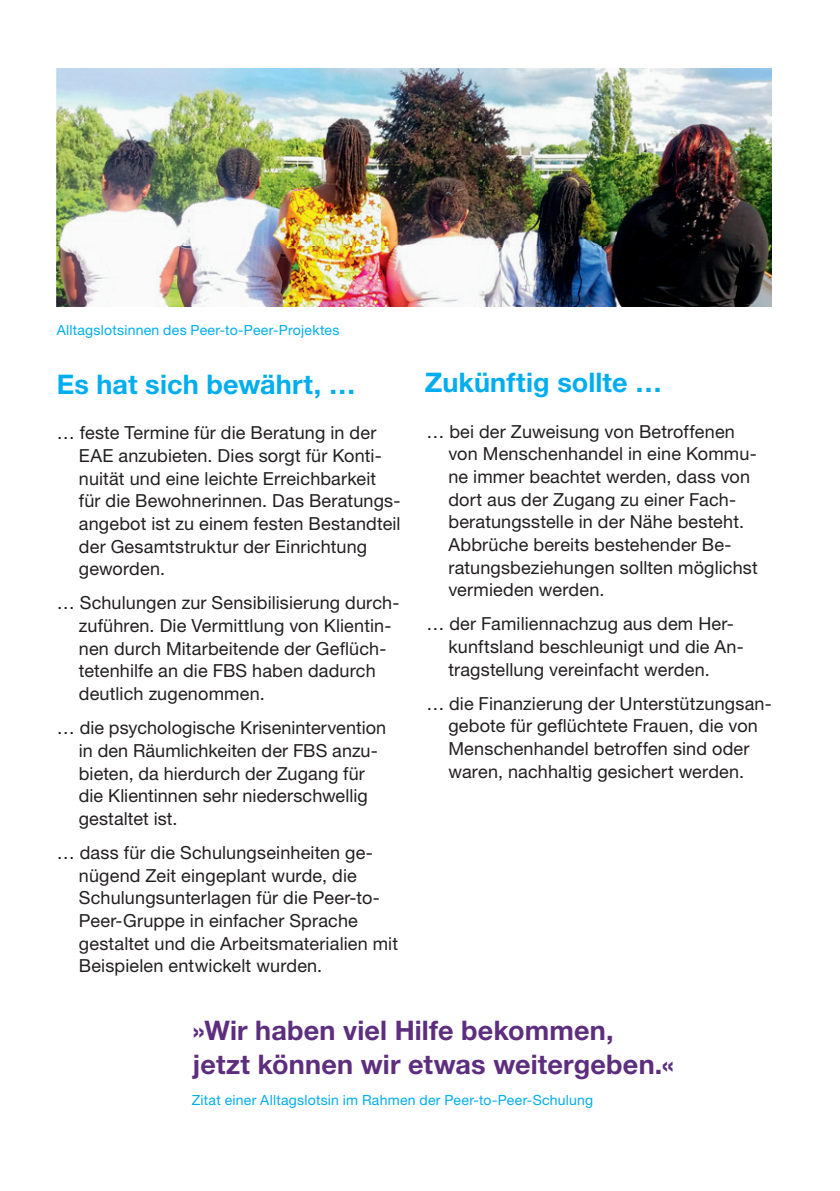
<style>
.page{position:relative;width:840px;height:1191px;background:#fff}
.page>*{position:absolute;margin:0;border:0;box-sizing:border-box;transform-origin:0 0}
.t1{font:700 27px/34px "Helvetica Neue LT Pro";letter-spacing:.005em;color:#5e2e7e}
.t2{font:700 27px "Helvetica Neue LT Pro";letter-spacing:.005em;color:#00aeef}
.t3{font:18px/22.6px "Helvetica Neue LT Pro";letter-spacing:.01em;color:#231f20}
.t4{font:14px "Helvetica Neue LT Pro";letter-spacing:.02em;color:#00aeef}
</style>
<div class="page">
<img style="left:57px;top:68px;width:714px;height:238px">
<p class="t4" style="left:57px;top:321px;width:284px">Alltagslotsinnen des Peer-to-Peer-Projektes</p>
<h1 class="t2" style="left:57px;top:367px;width:300px">Es hat sich bewährt, …</h1>
<h1 class="t2" style="left:424px;top:365px;width:239px">Zukünftig sollte …</h1>
<p class="t3" style="left:79px;top:421px;width:323px;text-indent:-22px">… feste Termine für die Beratung in der EAE anzubieten. Dies sorgt für Konti&shy;nuität und eine leichte Erreichbarkeit für die Bewohnerinnen. Das Beratungs&shy;angebot ist zu einem festen Bestandteil der Gesamtstruktur der Einrichtung geworden.</p>
<p class="t3" style="left:79px;top:591px;width:322px;text-indent:-22px">… Schulungen zur Sensibilisierung durch&shy;zuführen. Die Vermittlung von Klientin&shy;nen durch Mitarbeitende der Geflüch&shy;tetenhilfe an die FBS haben dadurch deutlich zugenommen.</p>
<p class="t3" style="left:79px;top:716px;width:309px;text-indent:-22px">… die psychologische Krisenintervention in den Räumlichkeiten der FBS anzu&shy;bieten, da hierdurch der Zugang für die Klientinnen sehr niederschwellig gestaltet ist.</p>
<p class="t3" style="left:79px;top:841px;width:320px;text-indent:-22px">… dass für die Schulungseinheiten ge&shy;nügend Zeit eingeplant wurde, die Schulungsunterlagen für die Peer-to-Peer-Gruppe in einfacher Sprache gestaltet und die Arbeitsmaterialien mit Beispielen entwickelt wurden.</p>
<p class="t3" style="left:448px;top:419px;width:311px;text-indent:-22px">… bei der Zuweisung von Betroffenen von Menschenhandel in eine Kommu&shy;ne immer beachtet werden, dass von dort aus der Zugang zu einer Fach&shy;beratungsstelle in der Nähe besteht.<br>Abbrüche bereits bestehender Be&shy;ratungsbeziehungen sollten möglichst vermieden werden.</p>
<p class="t3" style="left:448px;top:612px;width:297px;text-indent:-22px">… der Familiennachzug aus dem Her&shy;kunftsland beschleunigt und die An&shy;tragstellung vereinfacht werden.</p>
<p class="t3" style="left:426px;top:691px;width:347px;text-align:center">… die Finanzierung der Unterstützungsan&shy;gebote für geflüchtete Frauen, die von Menschenhandel betroffen sind oder waren, nachhaltig gesichert werden.</p>
<h1 class="t1" style="left:193px;top:1012px;width:482px">»Wir haben viel Hilfe bekommen, jetzt können wir etwas weitergeben.«</h1>
<p class="t4" style="left:192px;top:1090px;width:403px">Zitat einer Alltagslotsin im Rahmen der Peer-to-Peer-Schulung</p>
</div>
